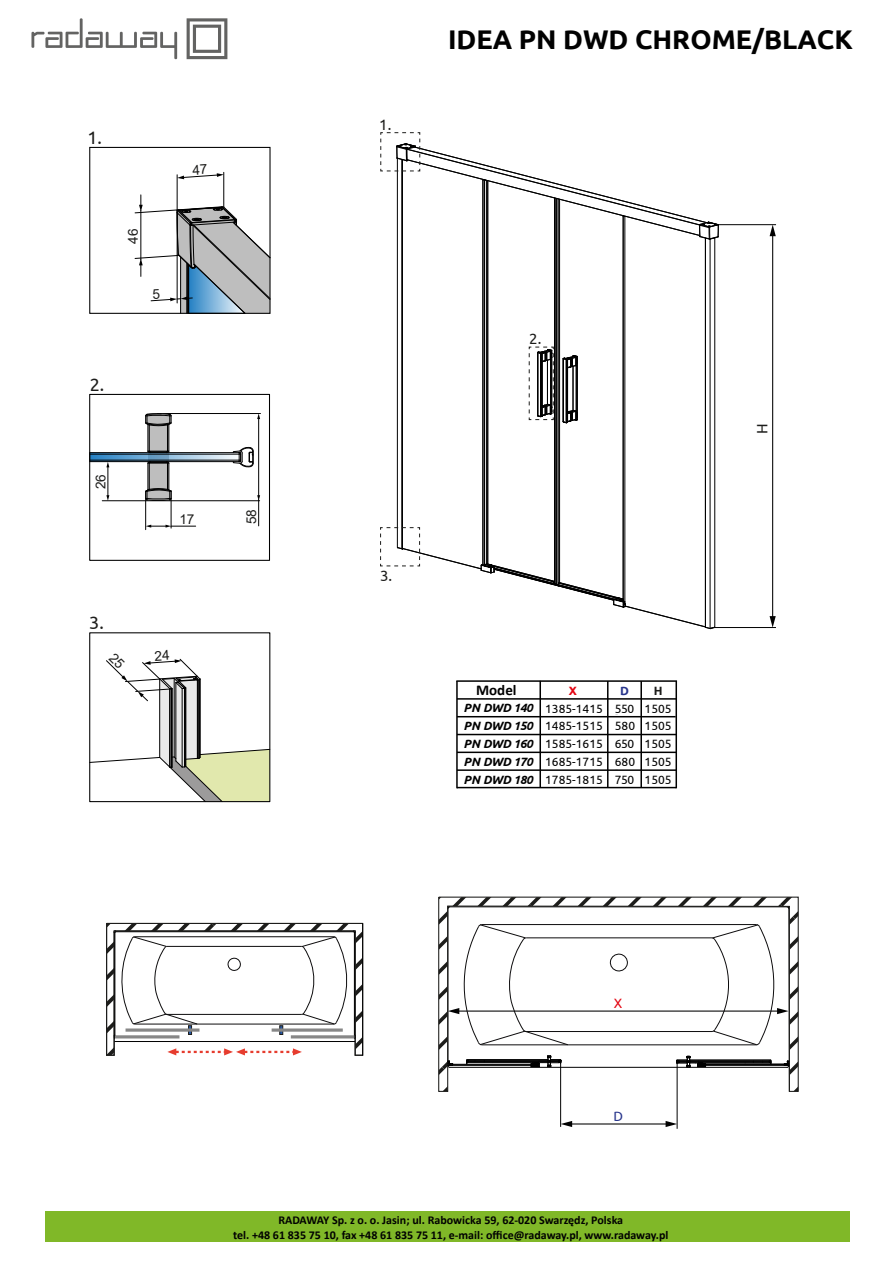
<style>
.page{position:relative;width:893px;height:1263px;background:#fff}
.page>*{position:absolute;margin:0;border:0;box-sizing:border-box;transform-origin:0 0}
.t1{font:700 27px "Ubuntu";color:#010101}
.t2{font:18px "Ubuntu";color:#1d1d1b}
.t3{font:15px "Ubuntu";color:#1d1d1b}
.t4{font:700 15px "Calibri";color:#000}
.t5{font:13.65px "Arial";color:#1d1d1b}
.t6{font:13.5px "Ubuntu";color:#27348b}
.t7{font:13.5px "Ubuntu";color:#e30613}
.t8{font:700 12px/14.4px "Calibri";color:#010101;text-align:center}
.t9{font:12px/17.9px "Ubuntu";color:#000}
.t10{font:700 12px "Ubuntu";color:#e30613}
.t11{font:700 12px "Ubuntu";color:#27348b}
.s1{font-weight:700;color:#1d1d1b}
.s2{font-weight:700;font-style:italic}
</style>
<div class="page">
<hr style="left:145px;top:492px;width:1px;height:38px;background:#000">
<div style="left:45px;top:1211px;width:805px;height:31px;background:#80b828"></div>
<svg style="left:187px;top:18px;width:40px;height:41px"></svg>
<svg style="left:31px;top:18px;width:146px;height:41px"></svg>
<hr style="left:570px;top:1123px;width:98px;height:1px;background:#010101">
<svg style="left:666px;top:1121px;width:11px;height:6px"></svg>
<svg style="left:561px;top:1121px;width:11px;height:6px"></svg>
<hr style="left:772px;top:234px;width:1px;height:384px;background:#010101">
<svg style="left:770px;top:225px;width:6px;height:11px"></svg>
<svg style="left:770px;top:616px;width:6px;height:11px"></svg>
<hr style="left:718px;top:224px;width:58px;height:1px;background:#010101">
<hr style="left:715px;top:627px;width:61px;height:1px;background:#010101">
<hr style="left:457px;top:787px;width:219px;height:1px;background:#000">
<hr style="left:675px;top:681px;width:2px;height:107px;background:#000">
<hr style="left:456px;top:681px;width:2px;height:107px;background:#000">
<hr style="left:456px;top:680px;width:221px;height:2px;background:#000">
<hr style="left:457px;top:769px;width:219px;height:2px;background:#000">
<hr style="left:457px;top:751px;width:219px;height:2px;background:#000">
<hr style="left:457px;top:734px;width:219px;height:1px;background:#000">
<hr style="left:457px;top:716px;width:219px;height:1px;background:#000">
<hr style="left:457px;top:698px;width:219px;height:2px;background:#000">
<hr style="left:539px;top:681px;width:2px;height:106px;background:#000">
<hr style="left:607px;top:681px;width:1px;height:106px;background:#000">
<hr style="left:640px;top:681px;width:2px;height:106px;background:#000">
<svg style="left:106px;top:922px;width:258px;height:134px"></svg>
<hr style="left:354px;top:932px;width:1px;height:103px;background:#000">
<hr style="left:177px;top:175px;width:1px;height:128px;background:#000">
<hr style="left:223px;top:172px;width:1px;height:35px;background:#000">
<svg style="left:438px;top:896px;width:361px;height:196px"></svg>
<svg style="left:447px;top:1060px;width:6px;height:8px"></svg>
<hr style="left:555px;top:198px;width:1px;height:386px;background:#000">
<hr style="left:558px;top:199px;width:1px;height:384px;background:#000">
<hr style="left:486px;top:180px;width:1px;height:384px;background:#000">
<hr style="left:624px;top:217px;width:1px;height:387px;background:#000">
<hr style="left:397px;top:158px;width:1px;height:389px;background:#000">
<hr style="left:714px;top:238px;width:1px;height:389px;background:#000">
<hr style="left:710px;top:239px;width:1px;height:389px;background:#000">
<hr style="left:556px;top:198px;width:1px;height:386px;background:#000">
<hr style="left:554px;top:198px;width:1px;height:385px;background:#000">
<hr style="left:559px;top:199px;width:1px;height:384px;background:#000">
<hr style="left:557px;top:199px;width:1px;height:385px;background:#000">
<hr style="left:484px;top:180px;width:1px;height:385px;background:#000">
<hr style="left:483px;top:180px;width:1px;height:385px;background:#000">
<hr style="left:623px;top:216px;width:1px;height:385px;background:#000">
<hr style="left:487px;top:181px;width:1px;height:383px;background:#000">
<hr style="left:402px;top:160px;width:1px;height:389px;background:#000">
<hr style="left:705px;top:238px;width:1px;height:389px;background:#000">
<hr style="left:484px;top:1060px;width:64px;height:1px;background:#000">
<hr style="left:484px;top:1061px;width:55px;height:1px;background:#000">
<hr style="left:467px;top:1059px;width:81px;height:1px;background:#000">
<svg style="left:466px;top:1060px;width:26px;height:4px"></svg>
<hr style="left:493px;top:1062px;width:49px;height:1px;background:#000">
<svg style="left:676px;top:906px;width:114px;height:186px"></svg>
<svg style="left:531px;top:1055px;width:31px;height:12px"></svg>
<hr style="left:115px;top:1041px;width:240px;height:1px;background:#000">
<hr style="left:677px;top:1062px;width:1px;height:67px;background:#010101">
<hr style="left:560px;top:1062px;width:1px;height:65px;background:#010101">
<hr style="left:576px;top:357px;width:1px;height:63px;background:#000">
<hr style="left:577px;top:363px;width:1px;height:50px;background:#000">
<hr style="left:566px;top:359px;width:1px;height:63px;background:#000">
<hr style="left:563px;top:359px;width:1px;height:63px;background:#000">
<hr style="left:567px;top:359px;width:1px;height:63px;background:#000">
<hr style="left:573px;top:366px;width:1px;height:45px;background:#000">
<svg style="left:562px;top:355px;width:16px;height:14px"></svg>
<svg style="left:562px;top:410px;width:16px;height:14px"></svg>
<svg style="left:91px;top:413px;width:169px;height:115px"></svg>
<div style="left:89px;top:394px;width:181px;height:167px;border:1px solid #000"></div>
<div style="left:89px;top:147px;width:182px;height:167px;border:1px solid #000"></div>
<svg style="left:380px;top:132px;width:339px;height:108px"></svg>
<svg style="left:529px;top:346px;width:25px;height:74px"></svg>
<svg style="left:380px;top:527px;width:335px;height:102px"></svg>
<hr style="left:115px;top:1035px;width:64px;height:3px;background:#878787">
<svg style="left:126px;top:1028px;width:73px;height:4px"></svg>
<hr style="left:291px;top:1035px;width:63px;height:3px;background:#878787">
<svg style="left:272px;top:1028px;width:71px;height:4px"></svg>
<svg style="left:134px;top:195px;width:137px;height:119px"></svg>
<svg style="left:177px;top:172px;width:47px;height:7px"></svg>
<svg style="left:89px;top:650px;width:181px;height:152px"></svg>
<h2 class="t2" style="left:87px;top:127px;width:16px">1.</h2>
<p class="t5" style="left:124px;top:244px;width:17px;rotate:-90deg">46</p>
<h2 class="t2" style="left:90px;top:374px;width:16px">2.</h2>
<p class="t5" style="left:91px;top:489px;width:17px;rotate:-90deg">26</p>
<h2 class="t2" style="left:89px;top:612px;width:16px">3.</h2>
<p class="t5" style="left:179px;top:510px;width:17px">17</p>
<p class="t5" style="left:242px;top:524px;width:17px;rotate:-90deg">58</p>
<p class="t3" style="left:379px;top:115px;width:14px">1.</p>
<h1 class="t1" style="left:448px;top:23px;width:406px">IDEA PN DWD CHROME/BLACK</h1>
<p class="t3" style="left:529px;top:330px;width:14px">2.</p>
<p class="t3" style="left:380px;top:566px;width:14px">3.</p>
<p class="t4" style="left:476px;top:679px;width:42px">Model</p>
<p class="t10" style="left:569px;top:683px;width:10px">X</p>
<p class="t11" style="left:620px;top:683px;width:10px">D</p>
<p class="t9" style="left:464px;top:681px;width:210px;text-indent:190px"><span class="s1">H<br></span><span class="s2">PN DWD 140</span> 1385-1415 550 1505<br><span class="s2">PN DWD 150</span> 1485-1515 580 1505<br><span class="s2">PN DWD 160</span> 1585-1615 650 1505<br><span class="s2">PN DWD 170</span> 1685-1715 680 1505<br><span class="s2">PN DWD 180</span> 1785-1815 750 1505</p>
<p class="t3" style="left:753px;top:434px;width:12px;rotate:-90deg">H</p>
<p class="t7" style="left:614px;top:995px;width:10px">X</p>
<p class="t6" style="left:613px;top:1108px;width:11px">D</p>
<p class="t8" style="left:233px;top:1213px;width:437px">RADAWAY Sp. z o. o. Jasin; ul. Rabowicka 59, 62-020 Swarzędz, Polska<br>tel. +48 61 835 75 10, fax +48 61 835 75 11, e-mail: office@radaway.pl, www.radaway.pl</p>
</div>
